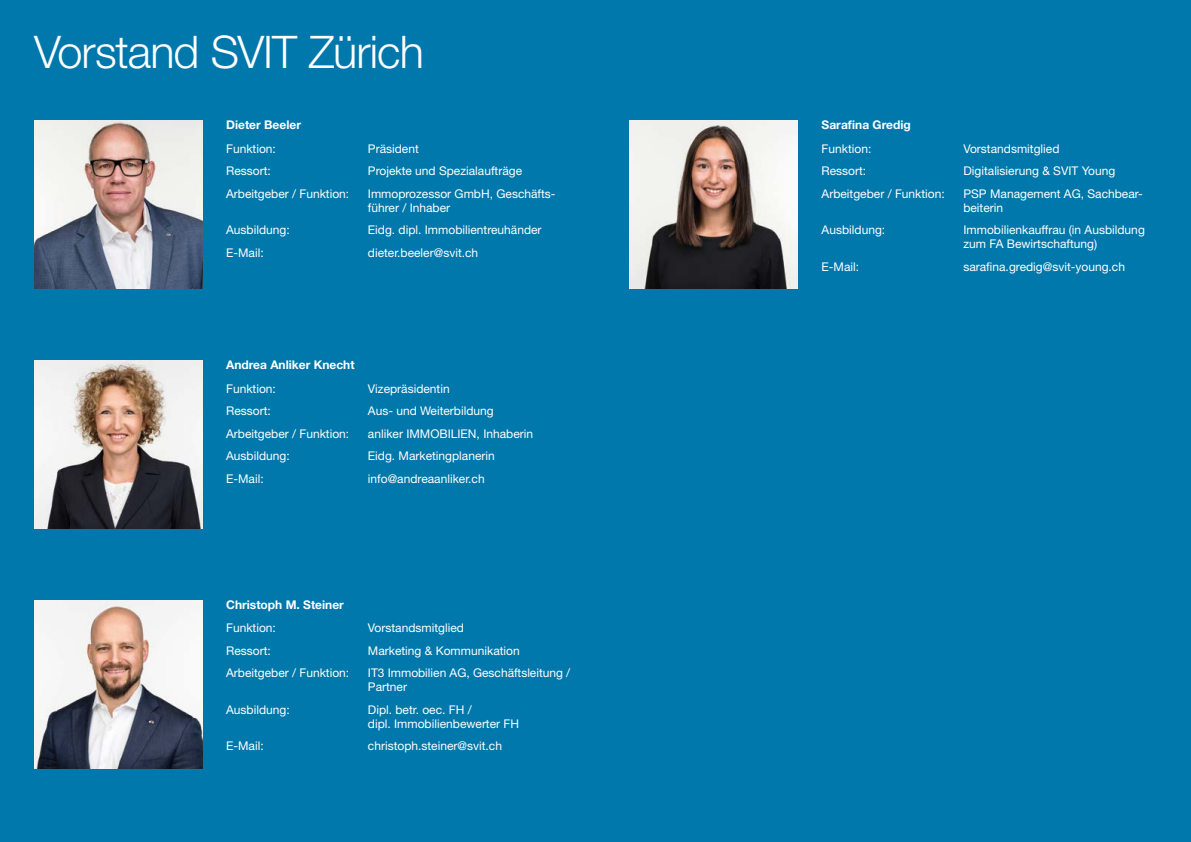
<style>
.page{position:relative;width:1191px;height:842px;background:#fff}
.page>*{position:absolute;margin:0;border:0;box-sizing:border-box;transform-origin:0 0}
.t1{font:300 45px "Helvetica Neue LT Std";letter-spacing:-.02em;color:#fff}
.t2{font:12px/14px "Helvetica Neue LT Std";color:#fff}
.t3{font:700 12px "Helvetica Neue LT Std";color:#fff}
</style>
<div class="page">
<div style="left:587px;top:0;width:604px;height:842px;background:#0078ab"></div>
<img style="left:629px;top:120px;width:168px;height:168px">
<div style="left:0;top:0;width:604px;height:842px;background:#0078ab"></div>
<img style="left:34px;top:120px;width:168px;height:168px">
<img style="left:34px;top:360px;width:168px;height:168px">
<img style="left:34px;top:600px;width:168px;height:168px">
<h1 class="t1" style="left:34px;top:25px;width:391px">Vorstand SVIT Zürich</h1>
<p class="t3" style="left:226px;top:117px;width:76px">Dieter Beeler</p>
<p class="t2" style="left:226px;top:141px;width:51px">Funktion:</p>
<p class="t2" style="left:368px;top:141px;width:52px">Präsident</p>
<p class="t2" style="left:226px;top:164px;width:46px">Ressort:</p>
<p class="t2" style="left:368px;top:164px;width:156px">Projekte und Spezialaufträge</p>
<p class="t2" style="left:226px;top:186px;width:125px">Arbeitgeber / Funktion:</p>
<p class="t2" style="left:368px;top:186px;width:189px">Immoprozessor GmbH, Geschäfts&shy;führer / Inhaber</p>
<p class="t2" style="left:226px;top:223px;width:65px">Ausbildung:</p>
<p class="t2" style="left:368px;top:223px;width:175px">Eidg. dipl. Immobilientreuhänder</p>
<p class="t2" style="left:226px;top:245px;width:39px">E-Mail:</p>
<p class="t2" style="left:368px;top:245px;width:112px">dieter.beeler@svit.ch</p>
<p class="t3" style="left:226px;top:357px;width:130px">Andrea Anliker Knecht</p>
<p class="t2" style="left:226px;top:381px;width:51px">Funktion:</p>
<p class="t2" style="left:368px;top:381px;width:83px">Vizepräsidentin</p>
<p class="t2" style="left:226px;top:404px;width:46px">Ressort:</p>
<p class="t2" style="left:368px;top:404px;width:127px">Aus- und Weiterbildung</p>
<p class="t2" style="left:226px;top:426px;width:125px">Arbeitgeber / Funktion:</p>
<p class="t2" style="left:368px;top:426px;width:167px">anliker IMMOBILIEN, Inhaberin</p>
<p class="t2" style="left:226px;top:449px;width:65px">Ausbildung:</p>
<p class="t2" style="left:368px;top:449px;width:128px">Eidg. Marketingplanerin</p>
<p class="t2" style="left:226px;top:471px;width:39px">E-Mail:</p>
<p class="t2" style="left:368px;top:471px;width:118px">info@andreaanliker.ch</p>
<p class="t3" style="left:226px;top:597px;width:119px">Christoph M. Steiner</p>
<p class="t2" style="left:226px;top:621px;width:51px">Funktion:</p>
<p class="t2" style="left:368px;top:621px;width:98px">Vorstandsmitglied</p>
<p class="t2" style="left:226px;top:643px;width:46px">Ressort:</p>
<p class="t2" style="left:368px;top:643px;width:153px">Marketing &amp; Kommunikation</p>
<p class="t2" style="left:226px;top:666px;width:125px">Arbeitgeber / Funktion:</p>
<p class="t2" style="left:368px;top:666px;width:204px">IT3 Immobilien AG, Geschäftsleitung /<br>Partner</p>
<p class="t2" style="left:226px;top:702px;width:65px">Ausbildung:</p>
<p class="t2" style="left:368px;top:702px;width:153px">Dipl. betr. oec. FH /<br>dipl. Immobilienbewerter FH</p>
<p class="t2" style="left:226px;top:739px;width:39px">E-Mail:</p>
<p class="t2" style="left:368px;top:739px;width:136px">christoph.steiner@svit.ch</p>
<p class="t3" style="left:821px;top:117px;width:91px">Sarafina Gredig</p>
<p class="t2" style="left:821px;top:141px;width:51px">Funktion:</p>
<p class="t2" style="left:963px;top:141px;width:98px">Vorstandsmitglied</p>
<p class="t2" style="left:821px;top:164px;width:46px">Ressort:</p>
<p class="t2" style="left:963px;top:164px;width:153px">Digitalisierung &amp; SVIT Young</p>
<p class="t2" style="left:821px;top:186px;width:125px">Arbeitgeber / Funktion:</p>
<p class="t2" style="left:963px;top:186px;width:181px">PSP Management AG, Sachbear&shy;beiterin</p>
<p class="t2" style="left:821px;top:223px;width:65px">Ausbildung:</p>
<p class="t2" style="left:963px;top:223px;width:183px">Immobilienkauffrau (in Ausbildung zum FA Bewirtschaftung)</p>
<p class="t2" style="left:821px;top:259px;width:39px">E-Mail:</p>
<p class="t2" style="left:963px;top:259px;width:163px">sarafina.gredig@svit-young.ch</p>
</div>
